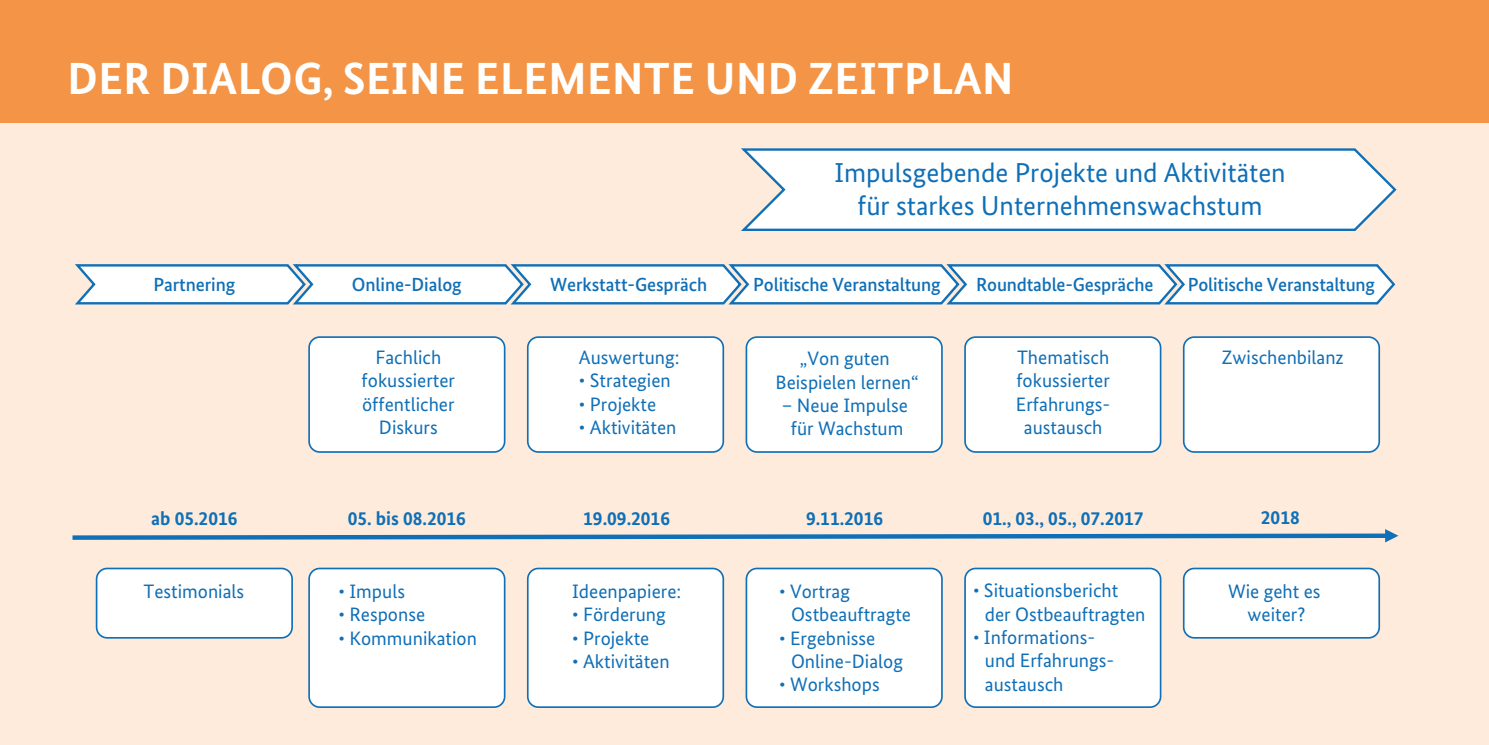
<style>
.page{position:relative;width:1489px;height:745px;background:#fff}
.page>*{position:absolute;margin:0;border:0;box-sizing:border-box;transform-origin:0 0}
._05_Headline_Weiß{font:700 45px "Bundes Sans";letter-spacing:.01em;color:#fff}
.t1{font:27.25px/32.8px "Bundes Sans";color:#0f6fb7;text-align:center}
.t2{font:19.5px/23.2px "Bundes Sans";color:#0f6fb7;text-align:center}
.t3{font:700 19.5px "Bundes Sans";color:#0f6fb7}
.t4{font:500 19px "Bundes Sans";letter-spacing:-.01em;color:#0f6fb7}
</style>
<div class="page">
<hr style="left:1488px;top:0;width:1px;height:124px;background:#f39446">
<div style="left:0;top:0;width:1488px;height:124px;background:#f39446"></div>
<div style="left:0;top:124px;width:1488px;height:620px;background:#feebdb"></div>
<div style="left:965px;top:568px;width:195px;height:138px;background:#fff;border-radius:11px"></div>
<div style="left:964px;top:567px;width:197px;height:140px;border:2px solid #0f6fb7;border-radius:11px"></div>
<div style="left:1183px;top:568px;width:196px;height:69px;background:#fff;border-radius:11px"></div>
<div style="left:1182px;top:567px;width:197px;height:71px;border:2px solid #0f6fb7;border-radius:11px"></div>
<div style="left:97px;top:568px;width:195px;height:69px;background:#fff;border-radius:11px"></div>
<div style="left:96px;top:567px;width:197px;height:71px;border:2px solid #0f6fb7;border-radius:11px"></div>
<div style="left:746px;top:568px;width:195px;height:138px;background:#fff;border-radius:11px"></div>
<div style="left:745px;top:567px;width:197px;height:140px;border:2px solid #0f6fb7;border-radius:11px"></div>
<div style="left:527px;top:568px;width:196px;height:138px;background:#fff;border-radius:11px"></div>
<div style="left:527px;top:567px;width:197px;height:140px;border:2px solid #0f6fb7;border-radius:11px"></div>
<div style="left:309px;top:568px;width:195px;height:138px;background:#fff;border-radius:11px"></div>
<div style="left:308px;top:567px;width:197px;height:140px;border:2px solid #0f6fb7;border-radius:11px"></div>
<div style="left:965px;top:337px;width:195px;height:114px;background:#fff;border-radius:11px"></div>
<div style="left:964px;top:336px;width:197px;height:116px;border:2px solid #0f6fb7;border-radius:11px"></div>
<div style="left:1183px;top:337px;width:196px;height:114px;background:#fff;border-radius:11px"></div>
<div style="left:1182px;top:336px;width:197px;height:116px;border:2px solid #0f6fb7;border-radius:11px"></div>
<div style="left:746px;top:337px;width:195px;height:114px;background:#fff;border-radius:11px"></div>
<div style="left:745px;top:336px;width:197px;height:116px;border:2px solid #0f6fb7;border-radius:11px"></div>
<div style="left:527px;top:337px;width:196px;height:114px;background:#fff;border-radius:11px"></div>
<div style="left:527px;top:336px;width:197px;height:116px;border:2px solid #0f6fb7;border-radius:11px"></div>
<div style="left:309px;top:337px;width:195px;height:114px;background:#fff;border-radius:11px"></div>
<div style="left:308px;top:336px;width:197px;height:116px;border:2px solid #0f6fb7;border-radius:11px"></div>
<svg style="left:75px;top:264px;width:1321px;height:41px"></svg>
<svg style="left:741px;top:148px;width:656px;height:83px"></svg>
<svg style="left:72px;top:529px;width:1326px;height:13px"></svg>
<p class="_05_Headline_Weiß" style="left:68px;top:51px;width:947px">DER DIALOG, SEINE ELEMENTE UND ZEITPLAN</p>
<p class="t1" style="left:834px;top:156px;width:453px">Impulsgebende Projekte und Aktivitäten für starkes Unternehmenswachstum</p>
<p class="t4" style="left:153px;top:272px;width:83px">Partnering</p>
<p class="t4" style="left:352px;top:272px;width:111px">Online-Dialog</p>
<p class="t4" style="left:550px;top:272px;width:159px">Werkstatt-Gespräch</p>
<p class="t4" style="left:753px;top:272px;width:189px">Politische Veranstaltung</p>
<p class="t4" style="left:976px;top:272px;width:179px">Roundtable-Gespräche</p>
<p class="t2" style="left:361px;top:345px;width:95px">Fachlich fokussierter öffentlicher<br>Diskurs</p>
<p class="t2" style="left:1015px;top:345px;width:96px">Thematisch fokussierter<br>Erfahrungs&shy;austausch</p>
<p class="t2" style="left:579px;top:345px;width:102px">Auswertung:</p>
<p class="t2" style="left:579px;top:368px;width:93px">• Strategien</p>
<p class="t2" style="left:579px;top:392px;width:79px">• Projekte</p>
<p class="t2" style="left:579px;top:415px;width:99px">• Aktivitäten</p>
<p class="t2" style="left:775px;top:346px;width:145px">„Von guten<br>Beispielen lernen“</p>
<p class="t2" style="left:781px;top:393px;width:128px">– Neue Impulse für Wachstum</p>
<p class="t4" style="left:1187px;top:272px;width:189px">Politische Veranstaltung</p>
<p class="t2" style="left:1221px;top:345px;width:124px">Zwischenbilanz</p>
<p class="t3" style="left:151px;top:505px;width:88px">ab 05.2016</p>
<p class="t2" style="left:143px;top:579px;width:102px">Testimonials</p>
<p class="t3" style="left:348px;top:505px;width:119px">05. bis 08.2016</p>
<p class="t3" style="left:583px;top:505px;width:88px">19.09.2016</p>
<p class="t3" style="left:806px;top:505px;width:79px">9.11.2016</p>
<p class="t3" style="left:1260px;top:505px;width:40px">2018</p>
<p class="t3" style="left:982px;top:505px;width:162px">01., 03., 05., 07.2017</p>
<p class="t2" style="left:338px;top:579px;width:68px">• Impuls</p>
<p class="t2" style="left:338px;top:602px;width:88px">• Response</p>
<p class="t2" style="left:338px;top:625px;width:140px">• Kommunikation</p>
<p class="t2" style="left:572px;top:579px;width:111px">Ideenpapiere:</p>
<p class="t2" style="left:572px;top:602px;width:95px">• Förderung</p>
<p class="t2" style="left:572px;top:625px;width:79px">• Projekte</p>
<p class="t2" style="left:572px;top:649px;width:99px">• Aktivitäten</p>
<p class="t2" style="left:791px;top:579px;width:122px;text-align:left;text-indent:-12px">• Vortrag<br>Ostbeauftragte</p>
<p class="t2" style="left:791px;top:625px;width:114px;text-align:left;text-indent:-12px">• Ergebnisse<br>Online-Dialog</p>
<p class="t2" style="left:779px;top:672px;width:102px">• Workshops</p>
<p class="t2" style="left:984px;top:578px;width:162px;text-align:left;text-indent:-12px">• Situationsbericht der Ostbeauftragten</p>
<p class="t2" style="left:984px;top:625px;width:131px;text-align:left;text-indent:-12px">• Informations&shy;und Erfahrungs&shy;austausch</p>
<p class="t2" style="left:1227px;top:579px;width:94px">Wie geht es weiter?</p>
</div>
